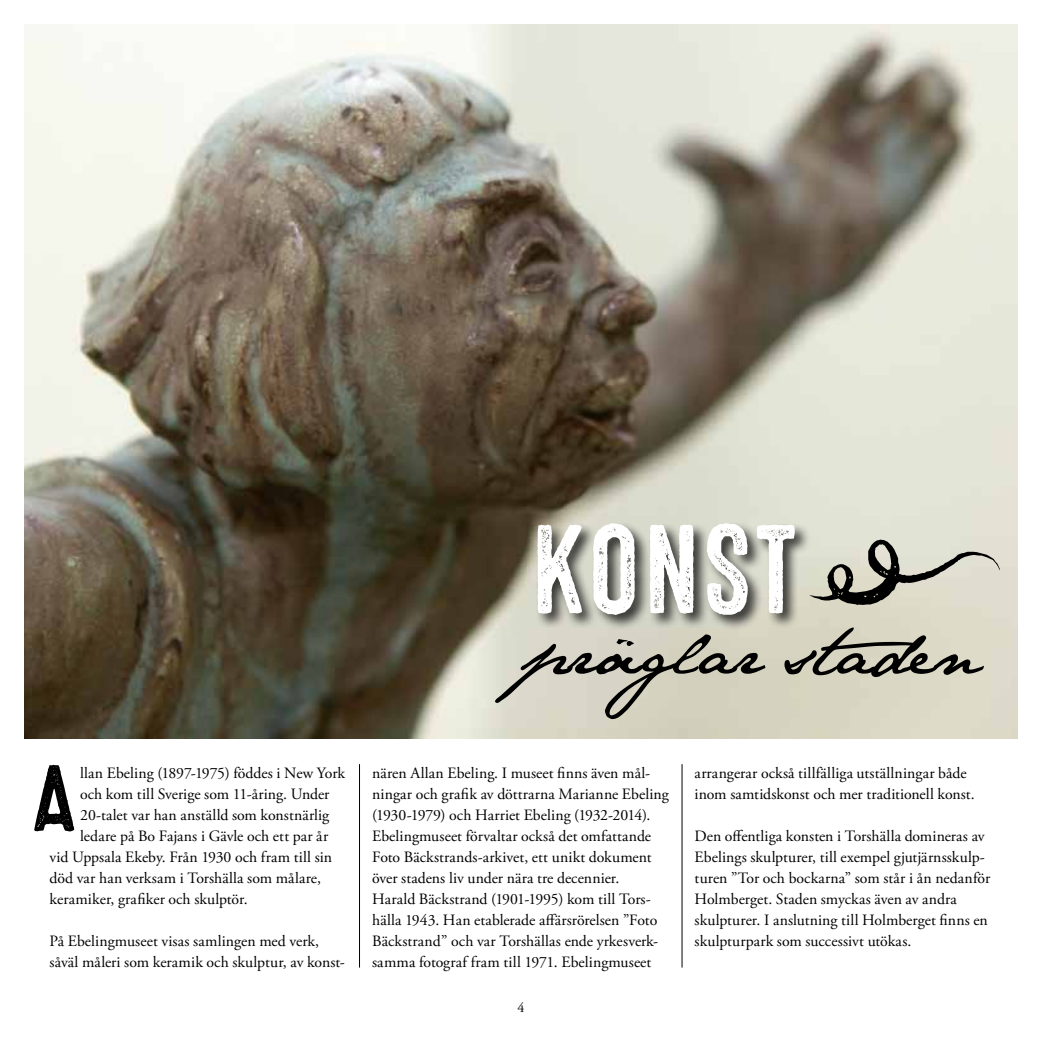
<style>
.page{position:relative;width:1042px;height:1042px;background:#fff}
.page>*{position:absolute;margin:0;border:0;box-sizing:border-box;transform-origin:0 0}
.t1{font:126px "Microbrew Three";letter-spacing:-.01em;color:#fff}
.t2{font:94.33px "Microbrew Three";color:#000}
.t3{font:66.5px "Jane Austen";color:#000}
.t4{font:15.75px/21px "Adobe Garamond Pro";letter-spacing:.005em;color:#000}
.t5{font:14px "Adobe Garamond Pro";color:#000}
</style>
<div class="page">
<img style="left:25px;top:25px;width:992px;height:714px">
<div style="left:535px;top:521px;width:276px;height:110px;background:#000;opacity:.75"></div>
<hr style="left:359px;top:764px;width:1px;height:203px;background:#000">
<hr style="left:682px;top:764px;width:1px;height:203px;background:#000">
<svg style="left:809px;top:539px;width:191px;height:66px;background:#b4b3a7"></svg>
<h2 class="t2" style="left:30px;top:745px;width:50px">A</h2>
<p class="t4" style="left:80px;top:763px;width:266px">llan Ebeling (1897-1975) föddes i New York</p>
<p class="t4" style="left:80px;top:784px;width:251px">och kom till Sverige som 11-åring. Under</p>
<p class="t4" style="left:80px;top:805px;width:251px">20-talet var han anställd som konstnärlig</p>
<p class="t4" style="left:80px;top:825px;width:250px">ledare på Bo Fajans i Gävle och ett par år</p>
<p class="t4" style="left:50px;top:846px;width:284px">vid Uppsala Ekeby. Från 1930 och fram till sin</p>
<p class="t4" style="left:50px;top:867px;width:273px">död var han verksam i Torshälla som målare,</p>
<p class="t4" style="left:50px;top:888px;width:200px">keramiker, grafiker och skulptör.</p>
<p class="t4" style="left:50px;top:930px;width:297px">På Ebelingmuseet visas samlingen med verk, såväl måleri som keramik och skulptur, av konst-</p>
<h1 class="t1" style="left:528px;top:498px;width:273px">KONST</h1>
<h3 class="t3" style="left:521px;top:612px;width:459px">präglar staden</h3>
<p class="t4" style="left:372px;top:762px;width:298px">nären Allan Ebeling. I museet finns även mål&shy;ningar och grafik av döttrarna Marianne Ebeling (1930-1979) och Harriet Ebeling (1932-2014).<br>Ebelingmuseet förvaltar också det omfattande Foto Bäckstrands-arkivet, ett unikt dokument över stadens liv under nära tre decennier.<br>Harald Bäckstrand (1901-1995) kom till Tors&shy;hälla 1943. Han etablerade affärsrörelsen ”Foto Bäckstrand” och var Torshällas ende yrkesverk&shy;samma fotograf fram till 1971. Ebelingmuseet</p>
<p class="t4" style="left:694px;top:762px;width:282px">arrangerar också tillfälliga utställningar både inom samtidskonst och mer traditionell konst.</p>
<p class="t4" style="left:694px;top:825px;width:297px">Den offentliga konsten i Torshälla domineras av Ebelings skulpturer, till exempel gjutjärnsskulp&shy;turen ”Tor och bockarna” som står i ån nedanför Holmberget. Staden smyckas även av andra skulpturer. I anslutning till Holmberget finns en skulpturpark som successivt utökas.</p>
<p class="t5" style="left:517px;top:999px;width:8px">4</p>
</div>
